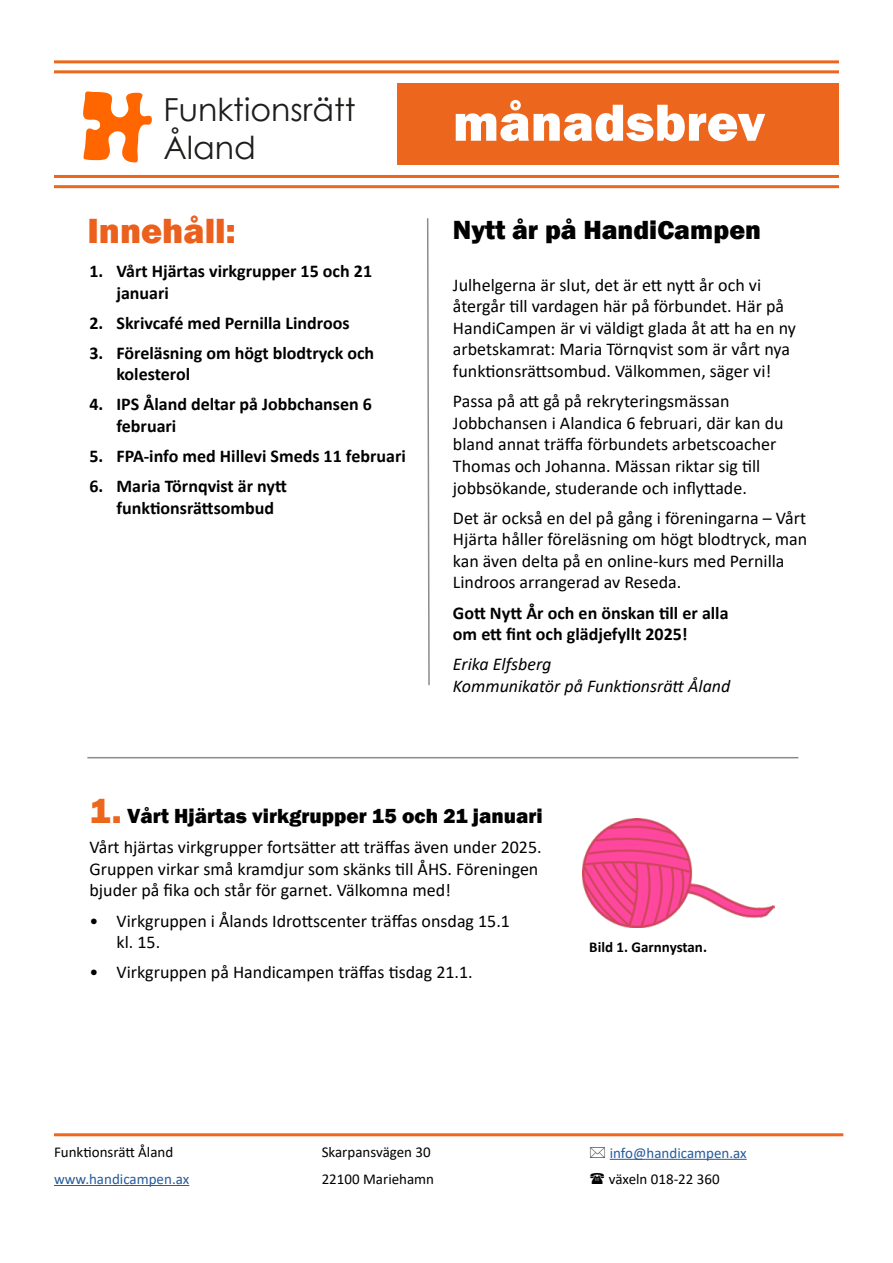
<style>
.page{position:relative;width:893px;height:1263px;background:#fff}
.page>*{position:absolute;margin:0;border:0;box-sizing:border-box;transform-origin:0 0}
.orange_rubrik{font:800 54px "Franklin Gothic";color:#fff}
.orange_rubrik-2{font:800 36px "Franklin Gothic";color:#eb601d}
.t1{font:31.8px/38.1px "Century Gothic";color:#1d1d1b}
.svart_rubrik{font:800 27px "Franklin Gothic";color:#000}
.svart_rubrik-2{font:800 21px "Franklin Gothic";color:#000}
.brödtext{font:18px/21.6px "Calibri";color:#000}
.brödtext-2{font:700 18px/21.6px "Calibri";color:#000}
.brödtext-3{font:italic 18px/21.6px "Calibri";color:#000}
.t2{font:15px/26.5px "Calibri";color:#000}
.t3{font:15px "Calibri";color:#275b9b}
.Bildtext{font:700 15px "Calibri";color:#000}
.s1{font-size:36px;color:#ec671d}
</style>
<div class="page">
<hr style="left:54px;top:1133px;width:789px;height:3px;background:#ec671d">
<hr style="left:54px;top:1185px;width:135px;height:1px;background:#275b9b">
<hr style="left:610px;top:1159px;width:137px;height:1px;background:#275b9b">
<div style="left:398px;top:83px;width:441px;height:81px;background:#ec671d"></div>
<hr style="left:54px;top:185px;width:785px;height:3px;background:#ec671d">
<hr style="left:54px;top:175px;width:785px;height:3px;background:#ec671d">
<hr style="left:54px;top:70px;width:785px;height:3px;background:#ec671d">
<hr style="left:54px;top:60px;width:785px;height:3px;background:#ec671d">
<svg style="left:83px;top:91px;width:69px;height:71px"></svg>
<svg style="left:427px;top:218px;width:3px;height:468px"></svg>
<hr style="left:87px;top:757px;width:711px;height:1px;background:#8a8b8c">
<img style="left:583px;top:819px;width:191px;height:109px">
<p class="t1" style="left:163px;top:90px;width:194px">Funktionsrätt<br>Åland</p>
<h1 class="orange_rubrik-2" style="left:87px;top:208px;width:150px">Innehåll:</h1>
<p class="brödtext-2" style="left:116px;top:260px;width:257px;text-indent:-27px">1. Vårt Hjärtas virkgrupper 15 och 21 januari</p>
<p class="brödtext-2" style="left:89px;top:312px;width:262px">2. Skrivcafé med Pernilla Lindroos</p>
<p class="brödtext-2" style="left:116px;top:342px;width:259px;text-indent:-27px">3. Föreläsning om högt blodtryck och kolesterol</p>
<p class="brödtext-2" style="left:116px;top:393px;width:257px;text-indent:-27px">4. IPS Åland deltar på Jobbchansen 6 februari</p>
<p class="brödtext-2" style="left:89px;top:445px;width:318px">5. FPA-info med Hillevi Smeds 11 februari</p>
<p class="brödtext-2" style="left:116px;top:475px;width:172px;text-indent:-27px">6. Maria Törnqvist är nytt funktionsrättsombud</p>
<h1 class="orange_rubrik" style="left:453px;top:88px;width:314px">månadsbrev</h1>
<h2 class="svart_rubrik" style="left:453px;top:212px;width:310px">Nytt år på HandiCampen</h2>
<p class="brödtext" style="left:453px;top:273px;width:344px">Julhelgerna är slut, det är ett nytt år och vi återgår till vardagen här på förbundet. Här på HandiCampen är vi väldigt glada åt att ha en ny arbetskamrat: Maria Törnqvist som är vårt nya funktionsrättsombud. Välkommen, säger vi!</p>
<p class="brödtext" style="left:453px;top:390px;width:332px">Passa på att gå på rekryteringsmässan Jobbchansen i Alandica 6 februari, där kan du bland annat träffa förbundets arbetscoacher Thomas och Johanna. Mässan riktar sig till jobbsökande, studerande och inflyttade.</p>
<p class="brödtext" style="left:453px;top:506px;width:356px">Det är också en del på gång i föreningarna – Vårt Hjärta håller föreläsning om högt blodtryck, man kan även delta på en online-kurs med Pernilla Lindroos arrangerad av Reseda.</p>
<p class="brödtext-2" style="left:453px;top:601px;width:277px">Gott Nytt År och en önskan till er alla om ett fint och glädjefyllt 2025!</p>
<p class="brödtext-3" style="left:453px;top:653px;width:279px">Erika Elfsberg<br>Kommunikatör på Funktionsrätt Åland</p>
<h2 class="svart_rubrik-2" style="left:89px;top:802px;width:455px"><span class="s1">1.</span> Vårt Hjärtas virkgrupper 15 och 21 januari</h2>
<p class="brödtext" style="left:89px;top:836px;width:454px">Vårt hjärtas virkgrupper fortsätter att träffas även under 2025.<br>Gruppen virkar små kramdjur som skänks till ÅHS. Föreningen bjuder på fika och står för garnet. Välkomna med!</p>
<p class="brödtext" style="left:116px;top:909px;width:395px;text-indent:-27px">• Virkgruppen i Ålands Idrottscenter träffas onsdag 15.1 kl. 15.</p>
<p class="brödtext" style="left:89px;top:961px;width:385px">• Virkgruppen på Handicampen träffas tisdag 21.1.</p>
<p class="Bildtext" style="left:589px;top:936px;width:119px">Bild 1. Garnnystan.</p>
<p class="t2" style="left:54px;top:1139px;width:121px">Funktionsrätt Åland</p>
<p class="t3" style="left:54px;top:1168px;width:137px">www.handicampen.ax</p>
<p class="t2" style="left:322px;top:1139px;width:114px">Skarpansvägen 30<br>22100 Mariehamn</p>
<p class="t3" style="left:610px;top:1142px;width:139px">info@handicampen.ax</p>
<p class="t2" style="left:609px;top:1165px;width:112px">växeln 018-22 360</p>
</div>
